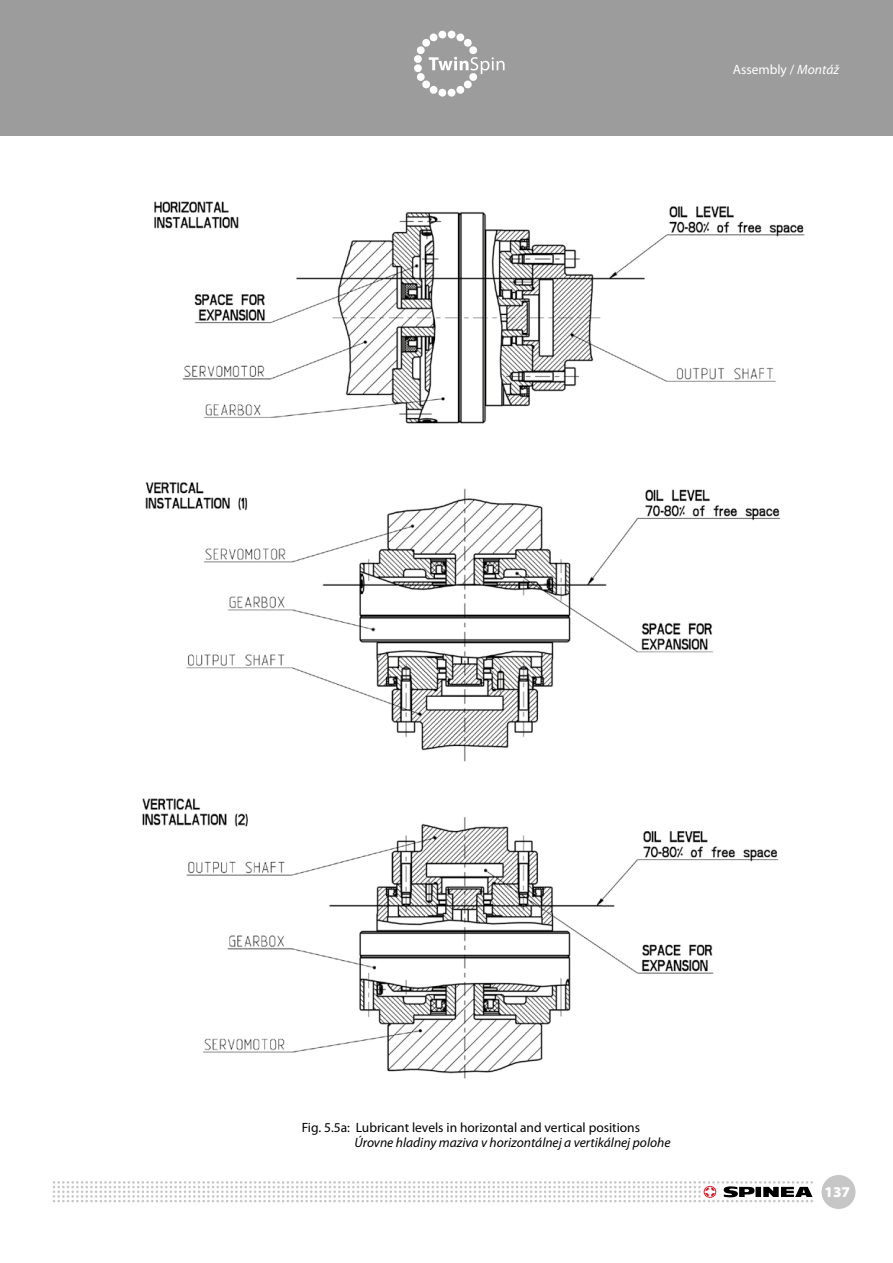
<style>
.page{position:relative;width:893px;height:1263px;background:#fff}
.page>*{position:absolute;margin:0;border:0;box-sizing:border-box;transform-origin:0 0}
.t1{font:900 15px "Myriad Pro";color:#fff}
.t2{font:13.5px "Myriad Pro";color:#000}
.t3{font:italic 13.5px "Myriad Pro";color:#000}
.t4{font:13.5px "Myriad Pro";color:#fff}
.s1{font-style:italic}
</style>
<div class="page">
<div style="left:0;top:0;width:893px;height:136px;background:#9c9c9c"></div>
<div style="left:821px;top:1175px;width:34px;height:34px;background:#c6c6c6;border-radius:50%"></div>
<svg style="left:53px;top:1181px;width:760px;height:21px"></svg>
<div style="left:414px;top:55px;width:8px;height:8px;background:#fff;border-radius:50%"></div>
<svg style="left:438px;top:88px;width:9px;height:9px"></svg>
<svg style="left:447px;top:88px;width:9px;height:9px"></svg>
<svg style="left:416px;top:33px;width:89px;height:61px"></svg>
<svg style="left:447px;top:31px;width:9px;height:8px"></svg>
<div style="left:438px;top:31px;width:9px;height:8px;background:#fff;border-radius:50%"></div>
<img style="left:142px;top:201px;width:663px;height:878px">
<p class="t4" style="left:733px;top:61px;width:108px">Assembly / <span class="s1">Montáž</span></p>
<p class="t2" style="left:302px;top:1119px;width:340px">Fig. 5.5a: Lubricant levels in horizontal and vertical positions</p>
<p class="t3" style="left:354px;top:1134px;width:318px">Úrovne hladiny maziva v horizontálnej a vertikálnej polohe</p>
<p class="t1" style="left:824px;top:1183px;width:27px">137</p>
</div>
